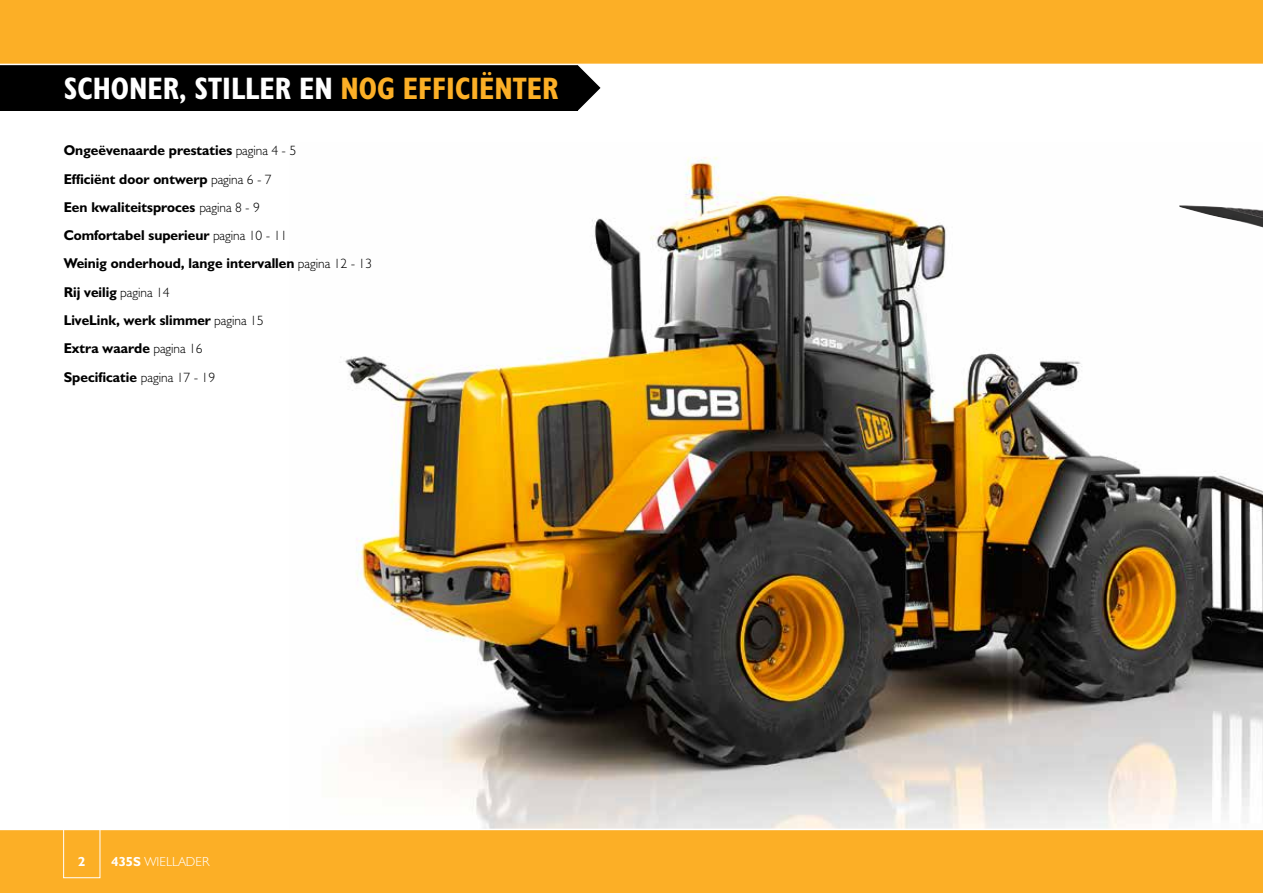
<style>
.page{position:relative;width:1263px;height:893px;background:#fff}
.page>*{position:absolute;margin:0;border:0;box-sizing:border-box;transform-origin:0 0}
.t1{font:31.2px "JCB Bold Condensed";color:#fff}
.t2{font:14.25px/28.2px "JCB Bold";color:#000}
.t3{font:13.2px "JCB Light";color:#fff}
.t4{font:13.2px "JCB Bold";color:#fff}
.s1{color:#fcaf26}
.s2{font-family:"JCB Light";font-size:13.5px}
.s3{font-family:"JCB Bold"}
</style>
<div class="page">
<img style="left:340px;top:157px;width:923px;height:672px">
<svg style="left:578px;top:65px;width:22px;height:46px"></svg>
<div style="left:0;top:54px;width:578px;height:57px;background:#000"></div>
<div style="left:0;top:0;width:1263px;height:64px;background:#fcaf26"></div>
<hr style="left:0;top:64px;width:1263px;height:1px;background:#fff">
<div style="left:0;top:829px;width:1263px;height:64px;background:#fcaf26"></div>
<div style="left:63px;top:821px;width:37px;height:57px;border:1px solid #fff"></div>
<img style="left:1178px;top:205px;width:85px;height:22px">
<hr style="left:0;top:829px;width:1263px;height:1px;background:#fff">
<h1 class="t1" style="left:64px;top:69px;width:496px">SCHONER, STILLER EN <span class="s1">NOG EFFICIËNTER</span></h1>
<p class="t2" style="left:64px;top:136px;width:310px">Ongeëvenaarde prestaties <span class="s2">pagina 4 - 5<br></span>Efficiënt door ontwerp <span class="s2">pagina 6 - 7<br></span>Een kwaliteitsproces <span class="s2">pagina 8 - 9<br></span>Comfortabel superieur <span class="s2">pagina 10 - 11<br></span>Weinig onderhoud, lange intervallen <span class="s2">pagina 12 - 13<br></span>Rij veilig <span class="s2">pagina 14<br></span>LiveLink, werk slimmer <span class="s2">pagina 15<br></span>Extra waarde <span class="s2">pagina 16<br></span>Specificatie <span class="s2">pagina 17 - 19</span></p>
<p class="t4" style="left:78px;top:853px;width:9px">2</p>
<p class="t3" style="left:112px;top:853px;width:99px"><span class="s3">435S</span> WIELLADER</p>
</div>
